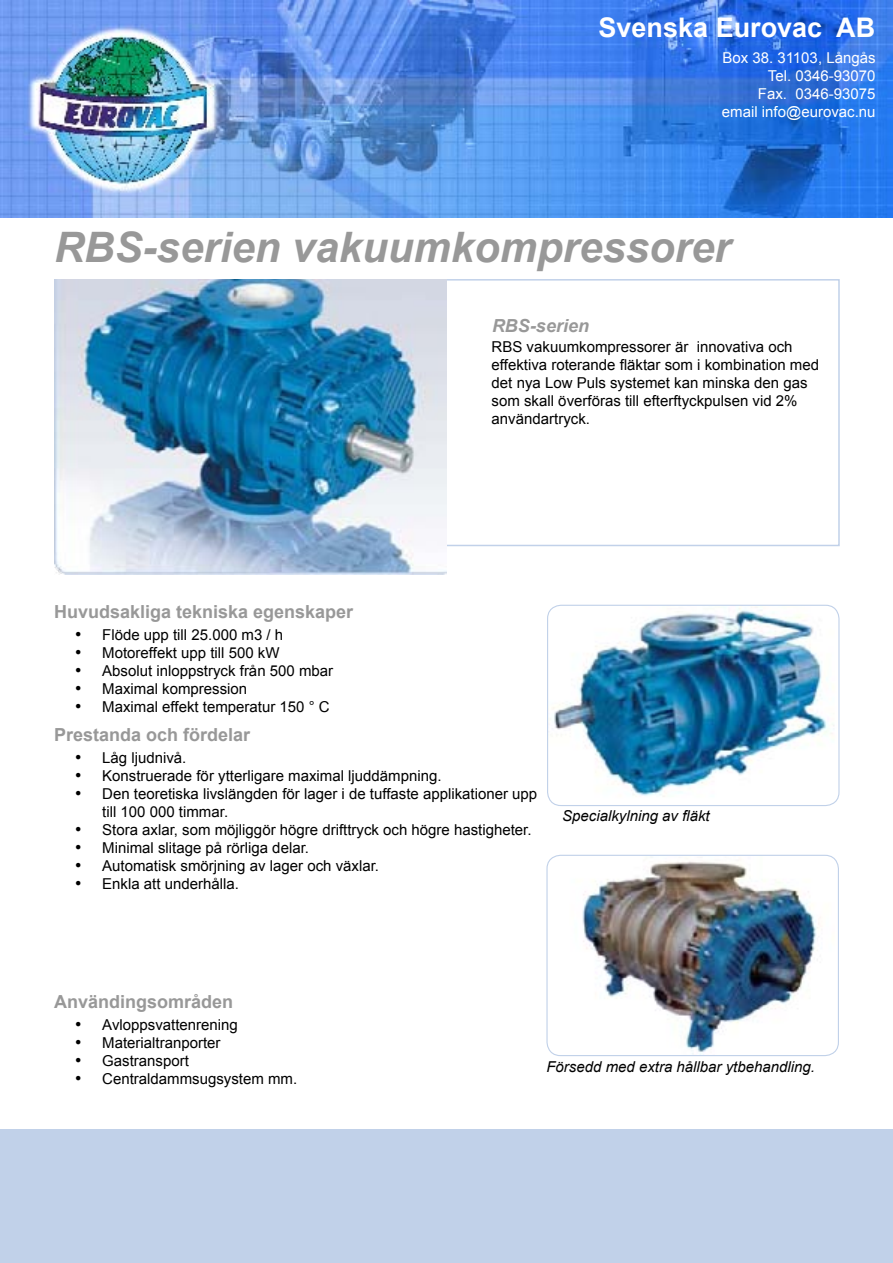
<style>
.page{position:relative;width:893px;height:1263px;background:#fff}
.page>*{position:absolute;margin:0;border:0;box-sizing:border-box;transform-origin:0 0}
.t1{font:italic 700 42px "Arial";color:#989898}
.t2{font:700 27px "Arial";color:#fff}
.t3{font:700 18px "Arial";color:#989898}
.t4{font:italic 700 18px "Arial";color:#989898}
.t5{font:15px/18px "Arial";color:#000}
.t6{font:15px/18px "Arial";color:#fff;text-align:right}
.t7{font:italic 15px "Arial";color:#000}
.s1{font-family:"Times New Roman";font-size:18px}
</style>
<div class="page">
<div style="left:343px;top:279px;width:497px;height:267px;border:2px solid #c1d1e9"></div>
<div style="left:0;top:1129px;width:893px;height:134px;background:#c1d1e9"></div>
<img style="left:0;top:0;width:893px;height:217px">
<img style="left:548px;top:605px;width:291px;height:200px">
<div style="left:547px;top:605px;width:292px;height:201px;border:1px solid #c1d1e9;border-radius:14px"></div>
<img style="left:548px;top:855px;width:290px;height:199px">
<div style="left:546px;top:855px;width:293px;height:201px;border:1px solid #c1d1e9;border-radius:14px"></div>
<img style="left:54px;top:279px;width:392px;height:295px">
<h2 class="t2" style="left:599px;top:9px;width:278px">Svenska Eurovac AB</h2>
<p class="t6" style="left:722px;top:49px;width:155px">Box 38. 31103, Långås<br>Tel. 0346-93070<br>Fax. 0346-93075 email info@eurovac.nu</p>
<h1 class="t1" style="left:54px;top:220px;width:678px">RBS-serien vakuumkompressorer</h1>
<p class="t4" style="left:492px;top:314px;width:99px">RBS-serien</p>
<p class="t5" style="left:492px;top:338px;width:329px">RBS vakuumkompressorer är innovativa och effektiva roterande fläktar som i kombination med det nya Low Puls systemet kan minska den gas som skall överföras till efterftyckpulsen vid 2% användartryck.</p>
<p class="t3" style="left:54px;top:599px;width:301px">Huvudsakliga tekniska egenskaper</p>
<p class="t5" style="left:75px;top:625px;width:209px"><span class="s1">•</span> Flöde upp till 25.000 m3 / h</p>
<p class="t5" style="left:75px;top:643px;width:206px"><span class="s1">•</span> Motoreffekt upp till 500 kW</p>
<p class="t5" style="left:75px;top:661px;width:259px"><span class="s1">•</span> Absolut inloppstryck från 500 mbar</p>
<p class="t5" style="left:75px;top:679px;width:174px"><span class="s1">•</span> Maximal kompression</p>
<p class="t5" style="left:75px;top:697px;width:256px"><span class="s1">•</span> Maximal effekt temperatur 150 ° C</p>
<p class="t3" style="left:54px;top:723px;width:198px">Prestanda och fördelar</p>
<p class="t5" style="left:75px;top:749px;width:113px"><span class="s1">•</span> Låg ljudnivå.</p>
<p class="t5" style="left:75px;top:767px;width:368px"><span class="s1">•</span> Konstruerade för ytterligare maximal ljuddämpning.</p>
<p class="t5" style="left:102px;top:785px;width:436px;text-indent:-27px"><span class="s1">•</span> Den teoretiska livslängden för lager i de tuffaste applikationer upp till 100 000 timmar.</p>
<p class="t5" style="left:75px;top:821px;width:458px"><span class="s1">•</span> Stora axlar, som möjliggör högre drifttryck och högre hastigheter.</p>
<p class="t5" style="left:75px;top:839px;width:235px"><span class="s1">•</span> Minimal slitage på rörliga delar.</p>
<p class="t5" style="left:75px;top:857px;width:305px"><span class="s1">•</span> Automatisk smörjning av lager och växlar.</p>
<p class="t5" style="left:75px;top:875px;width:165px"><span class="s1">•</span> Enkla att underhålla.</p>
<p class="t7" style="left:562px;top:806px;width:149px">Specialkylning av fläkt</p>
<p class="t3" style="left:54px;top:990px;width:181px">Användingsområden</p>
<p class="t5" style="left:75px;top:1016px;width:164px"><span class="s1">•</span> Avloppsvattenrening</p>
<p class="t5" style="left:75px;top:1034px;width:147px"><span class="s1">•</span> Materialtranporter</p>
<p class="t5" style="left:75px;top:1052px;width:115px"><span class="s1">•</span> Gastransport</p>
<p class="t5" style="left:75px;top:1070px;width:224px"><span class="s1">•</span> Centraldammsugsystem mm.</p>
<p class="t7" style="left:546px;top:1057px;width:270px">Försedd med extra hållbar ytbehandling.</p>
</div>
